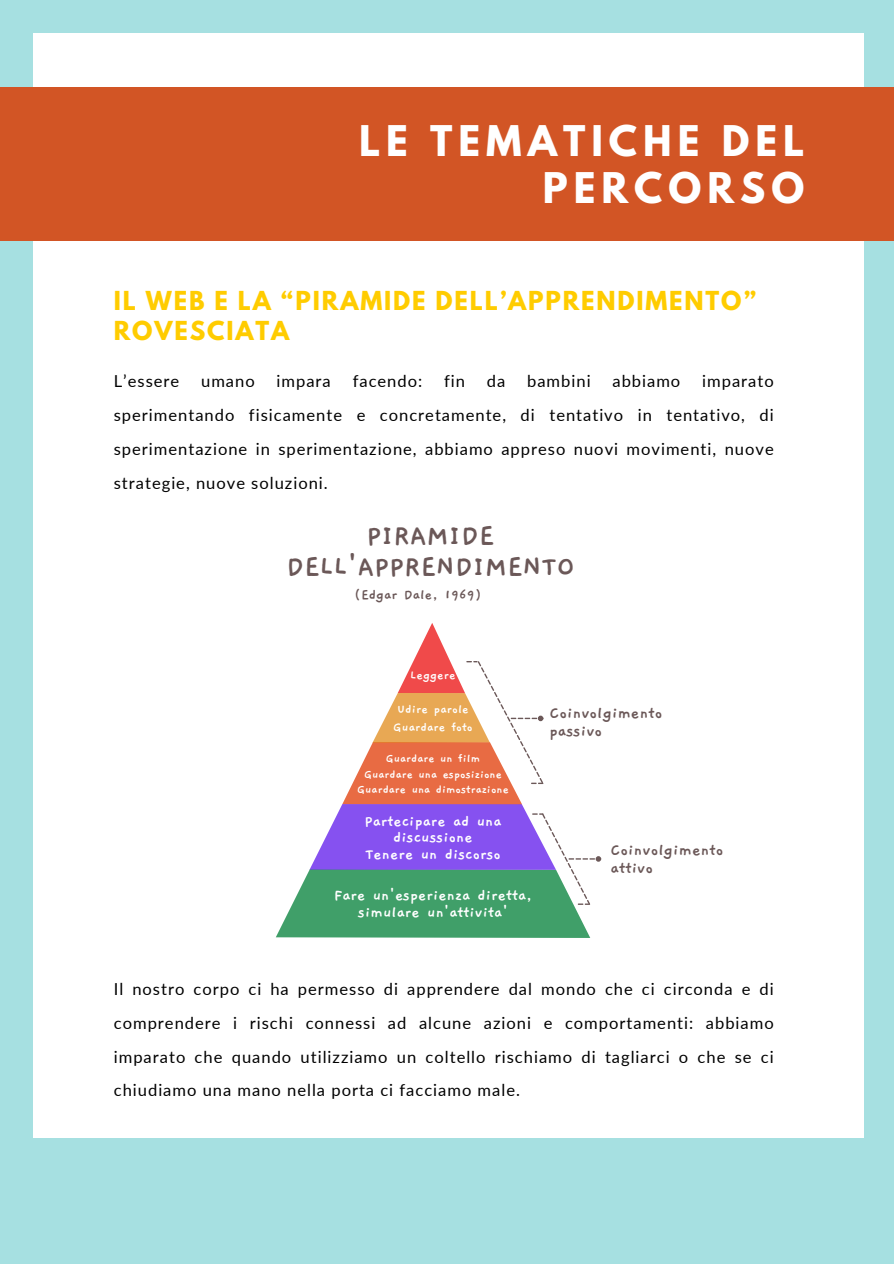
<style>
.page{position:relative;width:894px;height:1264px;background:#fff}
.page>*{position:absolute;margin:0;border:0;box-sizing:border-box;transform-origin:0 0}
.t1{font:700 37.5px/47.2px "League Spartan";letter-spacing:.16em;color:#fff;text-align:right}
.t2{font:700 31.35px/31.3px "Gaegu";color:#6b5858;text-align:center}
.t3{font:700 23.1px/30.3px "League Spartan";letter-spacing:.08em;color:#fc0}
.t4{font:700 18.3px/18.3px "Gaegu";color:#6b5858}
.t5{font:700 17.4px/17px "Gaegu";color:#fff;text-align:center}
.t6{font:16.5px/33.8px "Lato";letter-spacing:.06em;color:#000;text-align:justify}
.t7{font:700 15.6px "Gaegu";color:#6b5858}
.t8{font:700 13.95px/17.5px "Gaegu";color:#fff}
.t9{font:700 13.05px/15.6px "Gaegu";color:#fff;text-align:center}
</style>
<div class="page">
<div style="left:0;top:0;width:893px;height:1263px;background:#a6e0e1"></div>
<div style="left:34px;top:33px;width:829px;height:1197px;background:#fff"></div>
<div style="left:0;top:87px;width:893px;height:153px;background:#d25525"></div>
<div style="left:4px;top:1137px;width:859px;height:126px;background:#a6e0e1"></div>
<svg style="left:276px;top:623px;width:325px;height:315px"></svg>
<h5 class="t1" style="left:359px;top:122px;width:446px">LE TEMATICHE DEL<br>PERCORSO</h5>
<h5 class="t3" style="left:114px;top:288px;width:643px">IL WEB E LA “PIRAMIDE DELL’APPRENDIMENTO”<br>ROVESCIATA</h5>
<p class="t6" style="left:114px;top:364px;width:67px">L’essere</p>
<p class="t6" style="left:201px;top:364px;width:55px">umano</p>
<p class="t6" style="left:276px;top:364px;width:56px">impara</p>
<p class="t6" style="left:352px;top:364px;width:71px">facendo:</p>
<p class="t6" style="left:444px;top:364px;width:22px">fin</p>
<p class="t6" style="left:486px;top:364px;width:20px">da</p>
<p class="t6" style="left:527px;top:364px;width:65px">bambini</p>
<p class="t6" style="left:612px;top:364px;width:69px">abbiamo</p>
<p class="t6" style="left:114px;top:364px;width:661px;text-indent:588px">imparato sperimentando fisicamente e concretamente, di tentativo in tentativo, di sperimentazione in sperimentazione, abbiamo appreso nuovi movimenti, nuove strategie, nuove soluzioni.</p>
<h2 class="t2" style="left:286px;top:520px;width:290px">PIRAMIDE<br>DELL'APPRENDIMENTO</h2>
<p class="t7" style="left:354px;top:587px;width:129px">(Edgar Dale, 1969)</p>
<h4 class="t8" style="left:410px;top:667px;width:47px">Leggere</h4>
<p class="t8" style="left:393px;top:700px;width:81px">Udire parole<br>Guardare foto</p>
<p class="t9" style="left:357px;top:751px;width:153px">Guardare un film<br>Guardare una esposizione<br>Guardare una dimostrazione</p>
<p class="t5" style="left:364px;top:812px;width:139px">Partecipare ad una discussione<br>Tenere un discorso</p>
<p class="t5" style="left:333px;top:887px;width:200px">Fare un'esperienza diretta, simulare un'attivita'</p>
<p class="t4" style="left:549px;top:703px;width:114px">Coinvolgimento passivo</p>
<p class="t4" style="left:610px;top:841px;width:114px">Coinvolgimento attivo</p>
<h3 class="t6" style="left:114px;top:971px;width:661px">Il nostro corpo ci ha permesso di apprendere dal mondo che ci circonda e di comprendere i rischi connessi ad alcune azioni e comportamenti: abbiamo imparato che quando utilizziamo un coltello rischiamo di tagliarci o che se ci chiudiamo una mano nella porta ci facciamo male.</h3>
</div>
